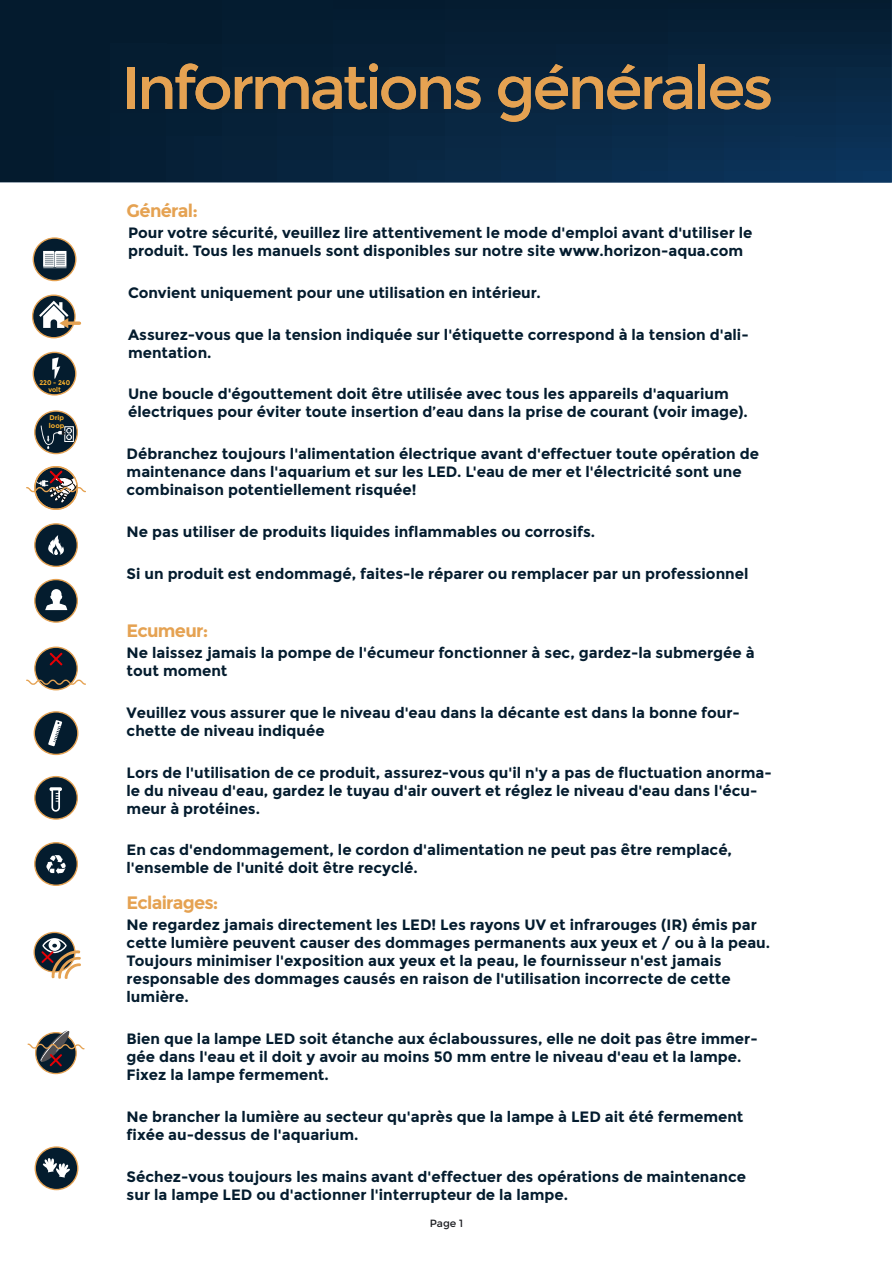
<style>
.page{position:relative;width:893px;height:1263px;background:#fff}
.page>*{position:absolute;margin:0;border:0;box-sizing:border-box;transform-origin:0 0}
.t1{font:60px "Montserrat";letter-spacing:-.05em;color:#e5a252}
.t2{font:700 18px "Montserrat";letter-spacing:-.04em;color:#e5a252}
.t3{font:700 15px/18px "Montserrat";color:#041c2e}
.t4{font:10.5px "Montserrat";color:#1b1c20}
.t5{font:700 6.9px/6.9px "Montserrat";letter-spacing:-.005em;color:#f7af2c;text-align:center;scale:.93 1}
.t6{font:700 6.9px/8.2px "Montserrat";letter-spacing:-.005em;color:#f7af2c}
</style>
<div class="page">
<svg style="left:0;top:0;width:892px;height:182px;background:#06223a"></svg>
<div style="left:35px;top:524px;width:42px;height:42px;background:#041c2e;border-radius:50%"></div>
<div style="left:34px;top:523px;width:44px;height:44px;border:1px solid #e5a252;border-radius:50%"></div>
<svg style="left:48px;top:535px;width:16px;height:20px"></svg>
<div style="left:35px;top:579px;width:42px;height:43px;background:#041c2e;border-radius:50%"></div>
<div style="left:34px;top:579px;width:44px;height:44px;border:1px solid #e5a252;border-radius:50%"></div>
<svg style="left:45px;top:589px;width:22px;height:21px"></svg>
<div style="left:35px;top:777px;width:42px;height:42px;background:#041c2e;border-radius:50%"></div>
<div style="left:34px;top:776px;width:44px;height:44px;border:1px solid #e5a252;border-radius:50%"></div>
<svg style="left:50px;top:787px;width:12px;height:25px"></svg>
<div style="left:34px;top:712px;width:44px;height:42px;background:#041c2e;border-radius:50%"></div>
<div style="left:34px;top:711px;width:45px;height:44px;border:1px solid #e5a252;border-radius:50%"></div>
<svg style="left:48px;top:720px;width:14px;height:26px"></svg>
<div style="left:35px;top:647px;width:42px;height:43px;background:#041c2e;border-radius:50%"></div>
<div style="left:34px;top:646px;width:44px;height:44px;border:1px solid #e5a252;border-radius:50%"></div>
<svg style="left:26px;top:679px;width:60px;height:6px"></svg>
<svg style="left:50px;top:653px;width:12px;height:12px"></svg>
<div style="left:35px;top:843px;width:42px;height:42px;background:#041c2e;border-radius:50%"></div>
<div style="left:34px;top:842px;width:44px;height:44px;border:1px solid #e5a252;border-radius:50%"></div>
<svg style="left:46px;top:855px;width:20px;height:19px"></svg>
<svg style="left:33px;top:238px;width:43px;height:43px"></svg>
<div style="left:33px;top:237px;width:44px;height:44px;border:1px solid #e5a252;border-radius:50%"></div>
<svg style="left:43px;top:251px;width:23px;height:17px"></svg>
<svg style="left:35px;top:467px;width:42px;height:42px"></svg>
<div style="left:34px;top:466px;width:44px;height:44px;border:1px solid #e5a252;border-radius:50%"></div>
<svg style="left:26px;top:471px;width:60px;height:32px"></svg>
<svg style="left:36px;top:1032px;width:40px;height:42px"></svg>
<div style="left:35px;top:1032px;width:42px;height:42px;border:1px solid #e5a252;border-radius:50%"></div>
<svg style="left:27px;top:1030px;width:58px;height:36px"></svg>
<svg style="left:34px;top:932px;width:41px;height:40px"></svg>
<div style="left:33px;top:932px;width:43px;height:40px;border:1px solid #e5a252;border-radius:50%"></div>
<svg style="left:40px;top:938px;width:41px;height:41px"></svg>
<div style="left:35px;top:411px;width:42px;height:43px;background:#041c2e;border-radius:50%"></div>
<div style="left:34px;top:410px;width:44px;height:44px;border:1px solid #e5a252;border-radius:50%"></div>
<svg style="left:41px;top:426px;width:33px;height:23px"></svg>
<div style="left:33px;top:352px;width:43px;height:43px;background:#041c2e;border-radius:50%"></div>
<div style="left:33px;top:352px;width:44px;height:44px;border:1px solid #e5a252;border-radius:50%"></div>
<svg style="left:52px;top:357px;width:8px;height:22px"></svg>
<svg style="left:33px;top:295px;width:42px;height:43px"></svg>
<div style="left:32px;top:294px;width:44px;height:44px;border:1px solid #e5a252;border-radius:50%"></div>
<svg style="left:69px;top:321px;width:10px;height:4px"></svg>
<svg style="left:39px;top:301px;width:30px;height:27px"></svg>
<div style="left:35px;top:1147px;width:43px;height:42px;background:#041c2e;border-radius:50%"></div>
<div style="left:35px;top:1146px;width:43px;height:44px;border:1px solid #e5a252;border-radius:50%"></div>
<svg style="left:42px;top:1158px;width:28px;height:19px"></svg>
<p class="t5" style="left:39px;top:379px;width:35px">220 - 240 volt</p>
<p class="t6" style="left:49px;top:413px;width:17px">Drip loop</p>
<h1 class="t1" style="left:121px;top:53px;width:654px">Informations générales</h1>
<p class="t2" style="left:127px;top:200px;width:73px">Général:</p>
<p class="t3" style="left:128px;top:223px;width:626px">Pour votre sécurité, veuillez lire attentivement le mode d'emploi avant d'utiliser le produit. Tous les manuels sont disponibles sur notre site www.horizon-aqua.com</p>
<p class="t3" style="left:128px;top:283px;width:414px">Convient uniquement pour une utilisation en intérieur.</p>
<p class="t3" style="left:128px;top:325px;width:622px">Assurez-vous que la tension indiquée sur l'étiquette correspond à la tension d'ali&shy;mentation.</p>
<p class="t3" style="left:128px;top:385px;width:621px">Une boucle d'égouttement doit être utilisée avec tous les appareils d'aquarium électriques pour éviter toute insertion d’eau dans la prise de courant (voir image).</p>
<p class="t3" style="left:127px;top:445px;width:634px">Débranchez toujours l'alimentation électrique avant d'effectuer toute opération de maintenance dans l'aquarium et sur les LED. L'eau de mer et l'électricité sont une combinaison potentiellement risquée!</p>
<p class="t3" style="left:127px;top:523px;width:470px">Ne pas utiliser de produits liquides inflammables ou corrosifs.</p>
<p class="t3" style="left:127px;top:565px;width:623px">Si un produit est endommagé, faites-le réparer ou remplacer par un professionnel</p>
<p class="t2" style="left:127px;top:620px;width:83px">Ecumeur:</p>
<p class="t3" style="left:127px;top:643px;width:629px">Ne laissez jamais la pompe de l'écumeur fonctionner à sec, gardez-la submergée à tout moment</p>
<p class="t3" style="left:127px;top:703px;width:615px">Veuillez vous assurer que le niveau d'eau dans la décante est dans la bonne four&shy;chette de niveau indiquée</p>
<p class="t3" style="left:127px;top:763px;width:647px">Lors de l'utilisation de ce produit, assurez-vous qu'il n'y a pas de fluctuation anorma&shy;le du niveau d'eau, gardez le tuyau d'air ouvert et réglez le niveau d'eau dans l'écu&shy;meur à protéines.</p>
<p class="t3" style="left:127px;top:841px;width:607px">En cas d'endommagement, le cordon d'alimentation ne peut pas être remplacé, l'ensemble de l'unité doit être recyclé.</p>
<p class="t2" style="left:127px;top:892px;width:93px">Eclairages:</p>
<p class="t3" style="left:127px;top:916px;width:645px">Ne regardez jamais directement les LED! Les rayons UV et infrarouges (IR) émis par cette lumière peuvent causer des dommages permanents aux yeux et / ou à la peau.<br>Toujours minimiser l'exposition aux yeux et la peau, le fournisseur n'est jamais responsable des dommages causés en raison de l'utilisation incorrecte de cette lumière.</p>
<p class="t3" style="left:127px;top:1030px;width:633px">Bien que la lampe LED soit étanche aux éclaboussures, elle ne doit pas être immer&shy;gée dans l'eau et il doit y avoir au moins 50 mm entre le niveau d'eau et la lampe.<br>Fixez la lampe fermement.</p>
<p class="t3" style="left:127px;top:1108px;width:618px">Ne brancher la lumière au secteur qu'après que la lampe à LED ait été fermement fixée au-dessus de l'aquarium.</p>
<p class="t3" style="left:127px;top:1168px;width:621px">Séchez-vous toujours les mains avant d'effectuer des opérations de maintenance sur la lampe LED ou d'actionner l'interrupteur de la lampe.</p>
<p class="t4" style="left:430px;top:1217px;width:35px">Page 1</p>
</div>
